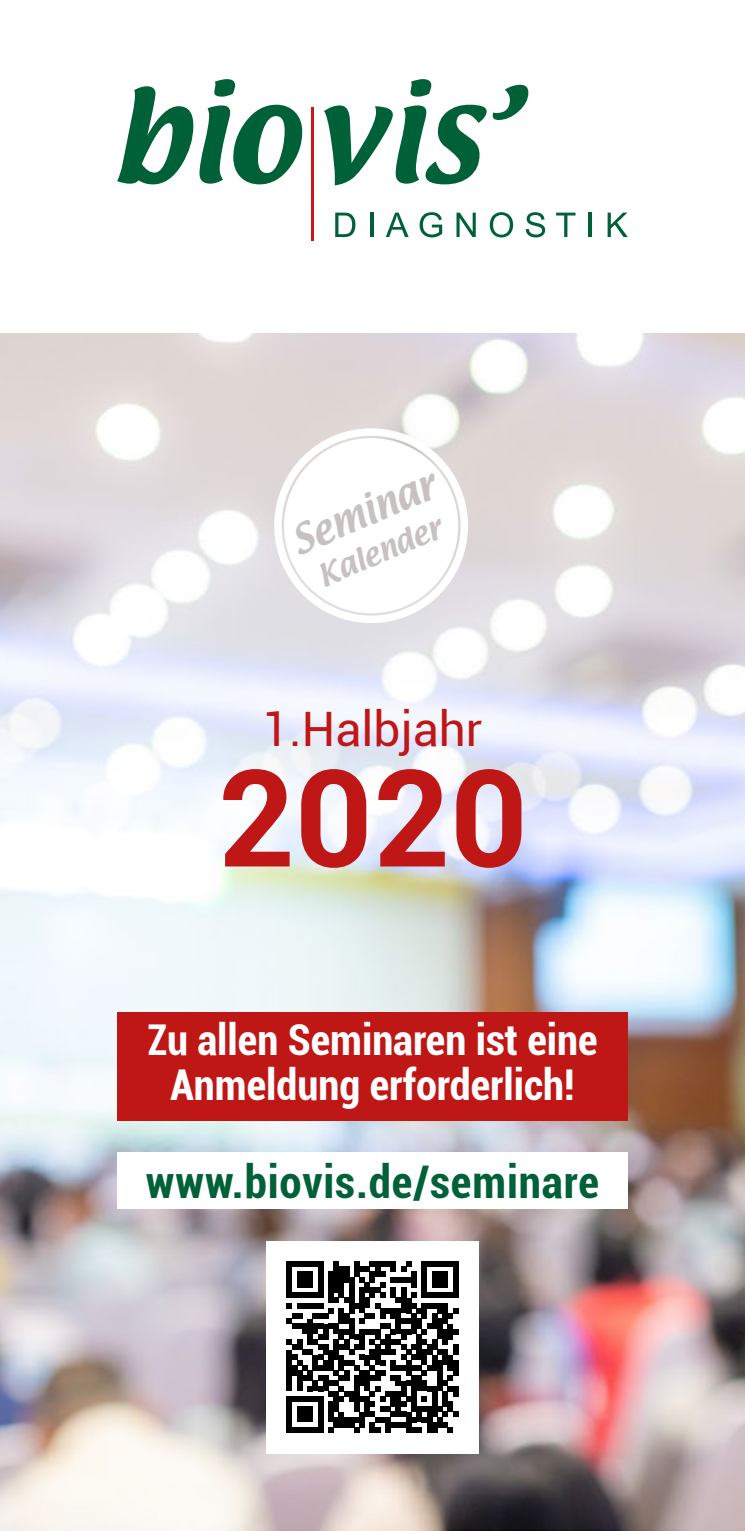
<style>
.page{position:relative;width:745px;height:1531px;background:#fff}
.page>*{position:absolute;margin:0;border:0;box-sizing:border-box;transform-origin:0 0}
.t1{font:700 135px "Roboto";color:#be1716}
.t2{font:47.5px "Roboto";color:#be1716}
.t3{font:700 condensed 45px "Roboto";letter-spacing:.02em;color:#006139}
.t4{font:700 condensed 42.5px "Roboto";color:#fff}
.t5{font:35px "Textile";color:#c9c0c1}
.t6{font:27.5px "Textile";color:#c9c0c1}
</style>
<div class="page">
<img style="left:0;top:333px;width:744px;height:1198px">
<hr style="left:311px;top:107px;width:3px;height:134px;background:#cd171a">
<svg style="left:117px;top:79px;width:411px;height:106px"></svg>
<svg style="left:335px;top:213px;width:20px;height:24px"></svg>
<hr style="left:370px;top:213px;width:3px;height:24px;background:#006139">
<svg style="left:385px;top:213px;width:23px;height:24px"></svg>
<svg style="left:419px;top:212px;width:23px;height:25px"></svg>
<svg style="left:456px;top:213px;width:19px;height:24px"></svg>
<svg style="left:489px;top:212px;width:24px;height:25px"></svg>
<svg style="left:525px;top:212px;width:20px;height:25px"></svg>
<svg style="left:556px;top:213px;width:19px;height:24px"></svg>
<hr style="left:588px;top:213px;width:3px;height:24px;background:#006139">
<svg style="left:607px;top:213px;width:20px;height:24px"></svg>
<div style="left:274px;top:428px;width:193px;height:195px;border:8px solid #fff;border-radius:50%"></div>
<div style="left:285px;top:439px;width:171px;height:173px;background:#fff;border-radius:50%"></div>
<div style="left:117px;top:1012px;width:510px;height:109px;background:#be1716"></div>
<div style="left:266px;top:1241px;width:212px;height:212px;background:#fff"></div>
<svg style="left:286px;top:1261px;width:172px;height:171px"></svg>
<div style="left:117px;top:1152px;width:510px;height:57px;background:#fff"></div>
<p class="t5" style="left:283px;top:520px;width:154px;rotate:-23deg">Seminar</p>
<p class="t6" style="left:311px;top:559px;width:132px;rotate:-23deg">Kalender</p>
<p class="t2" style="left:262px;top:696px;width:221px">1.Halbjahr</p>
<p class="t1" style="left:217px;top:723px;width:311px">2020</p>
<p class="t4" style="left:147px;top:1010px;width:451px">Zu allen Seminaren ist eine</p>
<p class="t4" style="left:170px;top:1055px;width:405px">Anmeldung erforderlich!</p>
<p class="t3" style="left:146px;top:1150px;width:454px">www.biovis.de/seminare</p>
</div>
